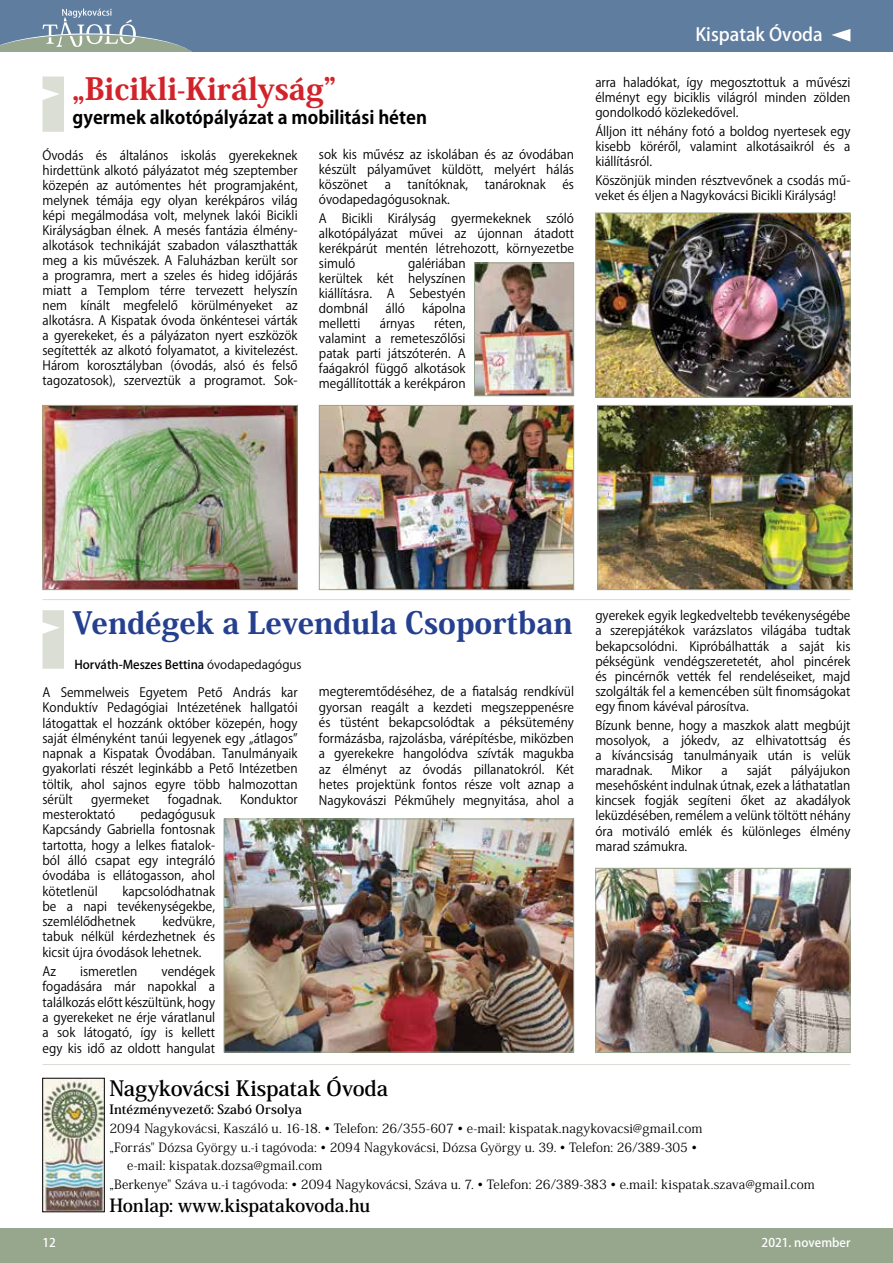
<style>
.page{position:relative;width:893px;height:1263px;background:#fff}
.page>*{position:absolute;margin:0;border:0;box-sizing:border-box;transform-origin:0 0}
.t1{font:800 30.3px "Koz Min Pr 6 N";color:#25408f}
.t2{font:800 30.3px "Koz Min Pr 6 N";color:#d2232a}
.t3{font:700 21px "Koz Min Pr 6 N";letter-spacing:-.005em;color:#000}
.t4{font:700 18px "Koz Go Pr 6 N";color:#000}
.t5{font:700 18px "Koz Min Pr 6 N";letter-spacing:-.005em;color:#000}
.t6{font:500 18px "Koz Go Pr 6 N";color:#fff}
.t7{font:12.75px/15px "Koz Go Pr 6 N";color:#000;text-align:justify;scale:.95 1}
.t8{font:12.75px "Koz Min Pr 6 N";letter-spacing:.005em;color:#000}
.t9{font:700 12.75px "Koz Min Pr 6 N";letter-spacing:.01em;color:#000}
.t10{font:500 12px "Koz Go Pr 6 N";color:#000}
.t11{font:500 12px "Koz Go Pr 6 N";color:#fff}
.s1{font-weight:400}
</style>
<div class="page">
<div style="left:0;top:0;width:893px;height:51px;background:#5f7d9f"></div>
<svg style="left:831px;top:29px;width:19px;height:13px"></svg>
<svg style="left:0;top:9px;width:191px;height:42px"></svg>
<div style="left:0;top:1229px;width:893px;height:34px;background:#96a78e"></div>
<img style="left:45px;top:1080px;width:57px;height:130px">
<hr style="left:43px;top:1064px;width:807px;height:1px;background:#96a78e">
<svg style="left:43px;top:77px;width:21px;height:55px"></svg>
<img style="left:45px;top:407px;width:251px;height:181px">
<div style="left:43px;top:405px;width:255px;height:185px;border:1px solid #96a78e"></div>
<img style="left:321px;top:407px;width:251px;height:181px">
<div style="left:319px;top:405px;width:255px;height:185px;border:1px solid #96a78e"></div>
<img style="left:476px;top:265px;width:96px;height:129px">
<div style="left:474px;top:263px;width:100px;height:133px;border:1px solid #96a78e"></div>
<img style="left:599px;top:407px;width:252px;height:181px">
<div style="left:597px;top:405px;width:256px;height:185px;border:1px solid #96a78e"></div>
<img style="left:597px;top:215px;width:251px;height:181px">
<div style="left:595px;top:213px;width:255px;height:185px;border:1px solid #96a78e"></div>
<svg style="left:43px;top:610px;width:21px;height:59px"></svg>
<img style="left:226px;top:821px;width:346px;height:229px">
<div style="left:224px;top:819px;width:350px;height:233px;border:1px solid #96a78e"></div>
<img style="left:597px;top:870px;width:251px;height:181px">
<div style="left:595px;top:868px;width:255px;height:185px;border:1px solid #96a78e"></div>
<hr style="left:43px;top:599px;width:807px;height:1px;background:#96a78e">
<h1 class="t2" style="left:73px;top:72px;width:265px">„Bicikli-Királyság”</h1>
<h3 class="t4" style="left:73px;top:108px;width:356px">gyermek alkotópályázat a mobilitási héten</h3>
<p class="t7" style="left:43px;top:148px;width:270px">Óvodás és általános iskolás gyerekeknek hirdettünk alkotó pályázatot még szeptember közepén az autómentes hét programjaként, melynek témája egy olyan kerékpáros világ képi megálmodása volt, melynek lakói Bicikli Királyságban élnek. A mesés fantázia élmény&shy;alkotások technikáját szabadon választhatták meg a kis művészek. A Faluházban került sor a programra, mert a szeles és hideg időjárás miatt a Templom térre tervezett helyszín nem kínált megfelelő körülményeket az alkotásra. A Kispatak óvoda önkéntesei várták a gyerekeket, és a pályázaton nyert eszközök segítették az alkotó folyamatot, a kivitelezést.<br>Három korosztályban (óvodás, alsó és felső tagozatosok), szerveztük a programot. Sok-</p>
<p class="t7" style="left:319px;top:147px;width:270px">sok kis művész az iskolában és az óvodában készült pályaművet küldött, melyért hálás köszönet</p>
<p class="t7" style="left:385px;top:177px;width:8px">a</p>
<p class="t7" style="left:408px;top:177px;width:65px">tanítóknak,</p>
<p class="t7" style="left:485px;top:177px;width:66px">tanároknak</p>
<p class="t7" style="left:562px;top:177px;width:14px">és</p>
<p class="t7" style="left:319px;top:190px;width:270px;line-height:19.2px">óvodapedagógusoknak.<br>A Bicikli Királyság gyermekeknek szóló</p>
<p class="t7" style="left:319px;top:226px;width:270px">alkotópályázat művei az újonnan átadott kerékpárút mentén létrehozott, környezetbe simuló</p>
<p class="t7" style="left:319px;top:256px;width:156px;text-indent:89px">galériában kerültek két helyszínen kiállításra. A Sebestyén dombnál</p>
<p class="t7" style="left:386px;top:301px;width:22px">álló</p>
<p class="t7" style="left:422px;top:301px;width:47px">kápolna</p>
<p class="t7" style="left:319px;top:316px;width:45px">melletti</p>
<p class="t7" style="left:380px;top:316px;width:39px">árnyas</p>
<p class="t7" style="left:319px;top:316px;width:156px;text-indent:115px">réten, valamint a remeteszőlősi patak parti játszóterén. A faágakról függő alkotások megállították a kerékpáron</p>
<h3 class="t6" style="left:695px;top:25px;width:129px">Kispatak Óvoda</h3>
<p class="t7" style="left:595px;top:75px;width:270px">arra haladókat, így megosztottuk a művészi élményt egy biciklis világról minden zölden gondolkodó közlekedővel.</p>
<p class="t7" style="left:595px;top:124px;width:270px">Álljon itt néhány fotó a boldog nyertesek egy kisebb köréről, valamint alkotásaikról és a kiállításról.</p>
<p class="t7" style="left:595px;top:173px;width:270px">Köszönjük minden résztvevőnek a csodás mű&shy;veket és éljen a Nagykovácsi Bicikli Királyság!</p>
<h1 class="t1" style="left:73px;top:606px;width:501px">Vendégek a Levendula Csoportban</h1>
<p class="t10" style="left:74px;top:657px;width:229px">Horváth-Meszes Bettina <span class="s1">óvodapedagógus</span></p>
<p class="t7" style="left:43px;top:685px;width:270px">A Semmelweis Egyetem Pető András kar Konduktív Pedagógiai Intézetének hallgatói látogattak el hozzánk október közepén, hogy saját élményként tanúi legyenek egy „átlagos” napnak a Kispatak Óvodában. Tanulmányaik gyakorlati részét leginkább a Pető Intézetben töltik, ahol sajnos egyre több halmozottan sérült</p>
<p class="t7" style="left:91px;top:792px;width:63px">gyermeket</p>
<p class="t7" style="left:168px;top:792px;width:58px">fogadnak.</p>
<p class="t7" style="left:240px;top:792px;width:62px">Konduktor</p>
<p class="t7" style="left:43px;top:807px;width:78px">mesteroktató</p>
<p class="t7" style="left:43px;top:807px;width:183px;text-indent:98px">pedagógusuk Kapcsándy Gabriella fontosnak tartotta, hogy a lelkes fiatalok&shy;ból álló csapat egy integráló óvodába is ellátogasson, ahol kötetlenül</p>
<p class="t7" style="left:43px;top:883px;width:183px;text-indent:80px">kapcsolódhatnak be a napi tevékenységekbe, szemlélődhetnek</p>
<p class="t7" style="left:43px;top:914px;width:183px;text-indent:120px">kedvükre, tabuk nélkül kérdezhetnek és kicsit újra óvodások lehetnek.</p>
<p class="t7" style="left:43px;top:964px;width:16px">Az</p>
<p class="t7" style="left:80px;top:964px;width:62px">ismeretlen</p>
<p class="t7" style="left:43px;top:964px;width:183px;text-indent:119px">vendégek fogadására már napokkal a találkozás előtt készültünk, hogy a gyerekeket ne érje váratlanul a sok látogató, így is kellett egy kis idő az oldott hangulat</p>
<p class="t7" style="left:319px;top:684px;width:270px;line-height:15.6px">megteremtődéséhez, de a fiatalság rendkívül gyorsan reagált a kezdeti megszeppenésre és tüstént bekapcsolódtak a péksütemény formázásba, rajzolásba, várépítésbe, miközben a gyerekekre hangolódva szívták magukba az élményt az óvodás pillanatokról. Két hetes projektünk fontos része volt aznap a Nagykovászi Pékműhely megnyitása, ahol a</p>
<p class="t7" style="left:595px;top:608px;width:270px">gyerekek egyik legkedveltebb tevékenységébe a szerepjátékok varázslatos világába tudtak bekapcsolódni. Kipróbálhatták a saját kis pékségünk vendégszeretetét, ahol pincérek és pincérnők vették fel rendeléseiket, majd szolgálták fel a kemencében sült finomságokat egy finom kávéval párosítva.</p>
<p class="t7" style="left:595px;top:718px;width:270px">Bízunk benne, hogy a maszkok alatt megbújt mosolyok, a jókedv, az elhivatottság és a kíváncsiság tanulmányaik után is velük maradnak.</p>
<p class="t7" style="left:595px;top:763px;width:270px;text-indent:195px">pályájukon mesehősként indulnak útnak, ezek a láthatatlan kincsek fogják segíteni őket az akadályok leküzdésében, remélem a velünk töltött néhány óra motiváló emlék és különleges élmény marad számukra.</p>
<p class="t7" style="left:671px;top:763px;width:34px">Mikor</p>
<p class="t7" style="left:721px;top:763px;width:8px">a</p>
<p class="t7" style="left:747px;top:763px;width:28px">saját</p>
<h2 class="t3" style="left:109px;top:1076px;width:280px">Nagykovácsi Kispatak Óvoda</h2>
<p class="t9" style="left:109px;top:1102px;width:194px">Intézményvezető: Szabó Orsolya</p>
<p class="t8" style="left:109px;top:1121px;width:594px">2094 Nagykovácsi, Kaszáló u. 16-18. • Telefon: 26/355-607 • e-mail: kispatak.nagykovacsi@gmail.com</p>
<p class="t8" style="left:109px;top:1140px;width:589px">„Forrás" Dózsa György u.-i tagóvoda: • 2094 Nagykovácsi, Dózsa György u. 39. • Telefon: 26/389-305 •</p>
<p class="t8" style="left:127px;top:1158px;width:197px">e-mail: kispatak.dozsa@gmail.com</p>
<p class="t8" style="left:109px;top:1177px;width:707px">„Berkenye" Száva u.-i tagóvoda: • 2094 Nagykovácsi, Száva u. 7. • Telefon: 26/389-383 • e.mail: kispatak.szava@gmail.com</p>
<h3 class="t5" style="left:109px;top:1195px;width:262px">Honlap: www.kispatakovoda.hu</h3>
<p class="t11" style="left:43px;top:1236px;width:15px">12</p>
<p class="t11" style="left:762px;top:1236px;width:90px">2021. november</p>
<p class="t11" style="left:43px;top:1236px;width:8px">4</p>
<p class="t11" style="left:782px;top:1236px;width:70px">015. március</p>
</div>
